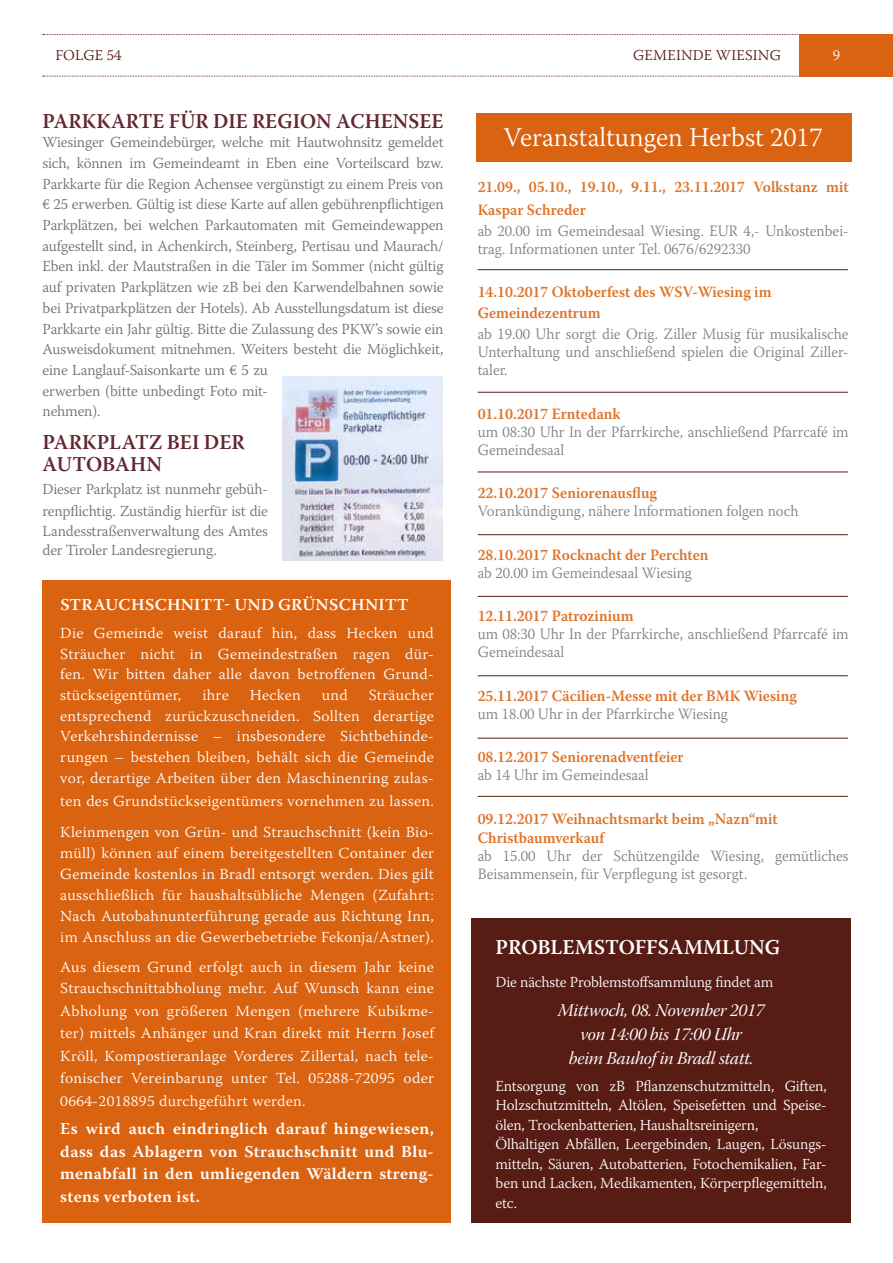
<style>
.page{position:relative;width:893px;height:1263px;background:#fff}
.page>*{position:absolute;margin:0;border:0;box-sizing:border-box;transform-origin:0 0}
.t1{font:300 27px "Warnock Pro";color:#fff}
.t2{font:600 21px "Warnock Pro";letter-spacing:.005em;color:#642731;scale:.96 1}
.t3{font:600 21px/22px "Warnock Pro";letter-spacing:.005em;color:#642731}
.t4{font:600 21px "Warnock Pro";color:#fff}
.t5{font:18px/24px "Warnock Pro It Subh";letter-spacing:-.01em;color:#fff;text-align:center}
.t6{font:600 16.5px/22.5px "Warnock Pro";letter-spacing:.02em;color:#fff;text-align:justify}
.t7{font:600 16.5px "Warnock Pro";letter-spacing:.02em;color:#fff;scale:1.04 1}
.t8{font:300 15.75px/18px "Warnock Pro";color:#7f8082;scale:.95 1}
.t9{font:600 15.75px/22.5px "Warnock Pro";color:#de7329;scale:.95 1}
.t10{font:300 15.3px/21px "Warnock Pro";letter-spacing:.01em;color:#fff;text-align:justify}
.t11{font:300 15.3px/20.7px "Warnock Pro";letter-spacing:-.01em;color:#6e6f70}
.t12{font:300 15.3px/19.5px "Warnock Pro";letter-spacing:-.01em;color:#fff}
.t13{font:300 15px "Warnock Pro";letter-spacing:.015em;color:#571c14}
.t14{font:300 15px "Warnock Pro";color:#fff}
</style>
<div class="page">
<svg style="left:43px;top:76px;width:756px;height:1px"></svg>
<svg style="left:43px;top:34px;width:756px;height:1px"></svg>
<div style="left:799px;top:34px;width:94px;height:43px;background:#da6311"></div>
<div style="left:476px;top:113px;width:375px;height:49px;background:#da6311"></div>
<hr style="left:478px;top:269px;width:370px;height:1px;background:#571c14">
<hr style="left:478px;top:392px;width:370px;height:1px;background:#571c14">
<hr style="left:478px;top:472px;width:370px;height:1px;background:#571c14">
<hr style="left:478px;top:534px;width:370px;height:1px;background:#571c14">
<hr style="left:478px;top:596px;width:370px;height:1px;background:#571c14">
<hr style="left:478px;top:675px;width:370px;height:1px;background:#571c14">
<hr style="left:478px;top:738px;width:370px;height:1px;background:#571c14">
<hr style="left:478px;top:796px;width:370px;height:1px;background:#571c14">
<div style="left:43px;top:581px;width:408px;height:642px;background:#da6311"></div>
<div style="left:471px;top:918px;width:379px;height:305px;background:#571c14"></div>
<img style="left:283px;top:377px;width:160px;height:183px">
<p class="t13" style="left:55px;top:46px;width:68px">FOLGE 54</p>
<p class="t13" style="left:633px;top:46px;width:149px">GEMEINDE WIESING</p>
<p class="t14" style="left:833px;top:46px;width:9px">9</p>
<h2 class="t2" style="left:43px;top:108px;width:419px">PARKKARTE FÜR DIE REGION ACHENSEE</h2>
<p class="t11" style="left:43px;top:132px;width:403px">Wiesinger Gemeindebürger, welche mit Hautwohnsitz gemeldet sich, können im Gemeindeamt in Eben eine Vorteilscard bzw.<br>Parkkarte für die Region Achensee vergünstigt zu einem Preis von € 25 erwerben. Gültig ist diese Karte auf allen gebührenpflichtigen Parkplätzen, bei welchen Parkautomaten mit Gemeindewappen aufgestellt sind, in Achenkirch, Steinberg, Pertisau und Maurach/ Eben inkl. der Mautstraßen in die Täler im Sommer (nicht gültig auf privaten Parkplätzen wie zB bei den Karwendelbahnen sowie bei Privatparkplätzen der Hotels). Ab Ausstellungsdatum ist diese Parkkarte ein Jahr gültig. Bitte die Zulassung des PKW’s sowie ein Ausweisdokument mitnehmen. Weiters besteht die Möglichkeit, eine Langlauf-Saisonkarte um € 5 zu<br>erwerben (bitte unbedingt Foto mit-<br>nehmen).</p>
<h2 class="t3" style="left:43px;top:431px;width:204px">PARKPLATZ BEI DER<br>AUTOBAHN</h2>
<p class="t11" style="left:43px;top:477px;width:227px;line-height:22.5px">Dieser Parkplatz ist nunmehr gebüh&shy;renpflichtig. Zuständig hierfür ist die</p>
<p class="t11" style="left:43px;top:521px;width:227px;line-height:19.5px">Landesstraßenverwaltung des Amtes der Tiroler Landesregierung.</p>
<p class="t7" style="left:60px;top:595px;width:337px">STRAUCHSCHNITT- UND GRÜNSCHNITT</p>
<p class="t10" style="left:60px;top:622px;width:375px">Die Gemeinde weist darauf hin, dass Hecken und Sträucher nicht in Gemeindestraßen ragen dür&shy;fen. Wir bitten daher alle davon betroffenen Grund&shy;stückseigentümer,</p>
<p class="t10" style="left:202px;top:684px;width:28px">ihre</p>
<p class="t10" style="left:250px;top:684px;width:52px">Hecken</p>
<p class="t10" style="left:322px;top:684px;width:28px">und</p>
<p class="t10" style="left:60px;top:684px;width:375px;text-indent:309px">Sträucher entsprechend zurückzuschneiden. Sollten derartige Verkehrshindernisse – insbesondere Sichtbehinde&shy;rungen – bestehen bleiben, behält sich die Gemeinde vor, derartige Arbeiten über den Maschinenring zulas-</p>
<p class="t10" style="left:60px;top:785px;width:375px;line-height:31.5px">ten des Grundstückseigentümers vornehmen zu lassen.<br>Kleinmengen von Grün- und Strauchschnitt (kein Bio-</p>
<p class="t10" style="left:60px;top:842px;width:375px">müll) können auf einem bereitgestellten Container der Gemeinde kostenlos in Bradl entsorgt werden. Dies gilt ausschließlich für haushaltsübliche Mengen (Zufahrt:<br>Nach Autobahnunterführung gerade aus Richtung Inn, im Anschluss an die Gewerbebetriebe Fekonja/Astner).</p>
<p class="t10" style="left:60px;top:956px;width:375px">Aus diesem Grund erfolgt auch in diesem Jahr keine<br>Strauchschnittabholung mehr. Auf Wunsch kann eine</p>
<p class="t10" style="left:60px;top:999px;width:375px;line-height:22.5px">Abholung von größeren Mengen (mehrere Kubikme&shy;ter) mittels Anhänger und Kran direkt mit Herrn Josef Kröll, Kompostieranlage Vorderes Zillertal, nach tele&shy;fonischer Vereinbarung unter Tel. 05288-72095 oder 0664-2018895 durchgeführt werden.</p>
<p class="t6" style="left:60px;top:1117px;width:375px">Es wird auch eindringlich darauf hingewiesen, dass das Ablagern von Strauchschnitt und Blu&shy;menabfall in den umliegenden Wäldern streng&shy;stens verboten ist.</p>
<h1 class="t1" style="left:503px;top:121px;width:321px">Veranstaltungen Herbst 2017</h1>
<p class="t9" style="left:478px;top:175px;width:392px">21.09., 05.10., 19.10., 9.11., 23.11.2017 Volkstanz mit<br>Kaspar Schreder</p>
<p class="t8" style="left:478px;top:221px;width:392px">ab 20.00 im Gemeindesaal Wiesing. EUR 4,- Unkostenbei&shy;trag. Informationen unter Tel. 0676/6292330</p>
<p class="t9" style="left:478px;top:281px;width:311px;line-height:21px">14.10.2017 Oktoberfest des WSV-Wiesing im<br>Gemeindezentrum</p>
<p class="t8" style="left:478px;top:325px;width:392px;text-align:justify">ab 19.00 Uhr sorgt die Orig. Ziller Musig für musikalische Unterhaltung und anschließend spielen die Original Ziller&shy;taler.</p>
<p class="t9" style="left:478px;top:402px;width:152px">01.10.2017 Erntedank</p>
<p class="t8" style="left:478px;top:422px;width:392px">um 08:30 Uhr In der Pfarrkirche, anschließend Pfarrcafé im<br>Gemeindesaal</p>
<p class="t9" style="left:478px;top:481px;width:190px">22.10.2017 Seniorenausflug</p>
<p class="t8" style="left:478px;top:502px;width:339px">Vorankündigung, nähere Informationen folgen noch</p>
<p class="t9" style="left:478px;top:543px;width:245px">28.10.2017 Rocknacht der Perchten</p>
<p class="t8" style="left:478px;top:563px;width:227px">ab 20.00 im Gemeindesaal Wiesing</p>
<p class="t9" style="left:478px;top:604px;width:166px">12.11.2017 Patrozinium</p>
<p class="t8" style="left:478px;top:625px;width:392px">um 08:30 Uhr In der Pfarrkirche, anschließend Pfarrcafé im<br>Gemeindesaal</p>
<p class="t9" style="left:478px;top:684px;width:337px">25.11.2017 Cäcilien-Messe mit der BMK Wiesing</p>
<p class="t8" style="left:478px;top:704px;width:265px">um 18.00 Uhr in der Pfarrkirche Wiesing</p>
<p class="t9" style="left:478px;top:745px;width:218px">08.12.2017 Seniorenadventfeier</p>
<p class="t8" style="left:478px;top:766px;width:182px">ab 14 Uhr im Gemeindesaal</p>
<p class="t9" style="left:478px;top:808px;width:317px;line-height:19.5px">09.12.2017 Weihnachtsmarkt beim „Nazn“mit<br>Christbaumverkauf</p>
<p class="t8" style="left:478px;top:847px;width:392px">ab 15.00 Uhr der Schützengilde Wiesing, gemütliches<br>Beisammensein, für Verpflegung ist gesorgt.</p>
<h2 class="t4" style="left:496px;top:934px;width:286px">PROBLEMSTOFFSAMMLUNG</h2>
<p class="t12" style="left:495px;top:972px;width:279px">Die nächste Problemstoffsammlung findet am</p>
<p class="t5" style="left:558px;top:1000px;width:208px">Mittwoch, 08. November 2017 von 14:00 bis 17:00 Uhr<br>beim Bauhof in Bradl statt.</p>
<p class="t12" style="left:495px;top:1075px;width:333px">Entsorgung von zB Pflanzenschutzmitteln, Giften, Holzschutzmitteln, Altölen, Speisefetten und Speise&shy;ölen, Trockenbatterien, Haushaltsreinigern,<br>Ölhaltigen Abfällen, Leergebinden, Laugen, Lösungs&shy;mitteln, Säuren, Autobatterien, Fotochemikalien, Far&shy;ben und Lacken, Medikamenten, Körperpflegemitteln, etc.</p>
</div>
